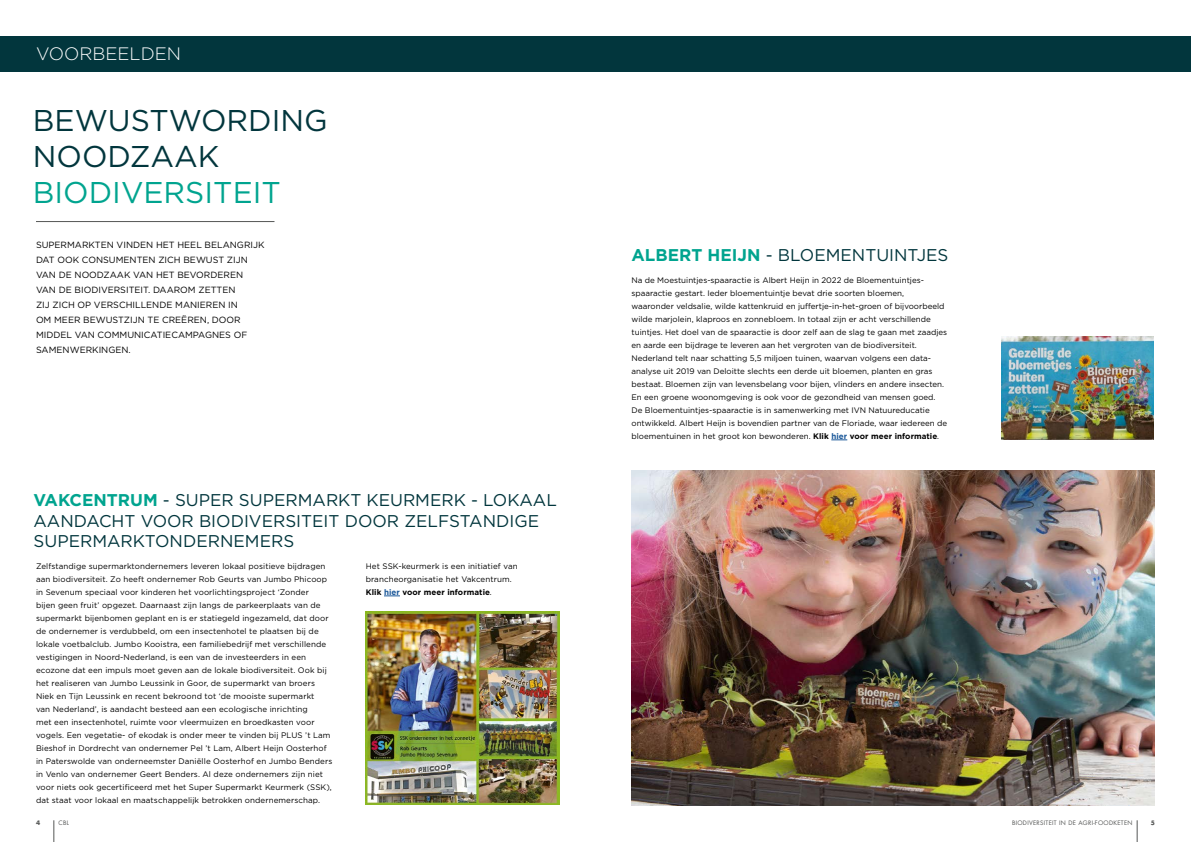
<style>
.page{position:relative;width:1191px;height:842px;background:#fff}
.page>*{position:absolute;margin:0;border:0;box-sizing:border-box;transform-origin:0 0}
.t1{font:30px/36px "Gotham";color:#02363d}
.t2{font:30px "Gotham";color:#00a48f}
.t3{font:300 18px "Gotham";color:#fff}
.t4{font:17px/20.4px "Gotham";color:#02363d}
.t5{font:9px/15px "Gotham";color:#000}
.t6{font:8px/13px "Gotham";letter-spacing:.01em;color:#000}
.t7{font:6px "Futura LT";letter-spacing:.05em;color:#555756}
.t8{font:700 6px "Futura LT";color:#555756}
.s1{font-weight:700;color:#00a48f}
.s2{font-weight:700}
.s3{font-weight:700;color:#1b5899}
.s4{font-style:italic}
</style>
<div class="page">
<svg style="left:54px;top:820px;width:1px;height:22px"></svg>
<svg style="left:1136px;top:820px;width:1px;height:22px"></svg>
<div style="left:0;top:36px;width:595px;height:35px;background:#02363d"></div>
<div style="left:595px;top:36px;width:596px;height:35px;background:#02363d"></div>
<img style="left:631px;top:471px;width:524px;height:335px">
<svg style="left:831px;top:440px;width:16px;height:1px"></svg>
<img style="left:1001px;top:336px;width:152px;height:103px">
<img style="left:366px;top:611px;width:193px;height:194px">
<svg style="left:384px;top:596px;width:16px;height:1px"></svg>
<hr style="left:36px;top:221px;width:238px;height:1px;background:#555756">
<h2 class="t3" style="left:36px;top:42px;width:147px">VOORBEELDEN</h2>
<h1 class="t1" style="left:33px;top:101px;width:296px">BEWUSTWORDING<br>NOODZAAK</h1>
<h1 class="t2" style="left:33px;top:173px;width:250px">BIODIVERSITEIT</h1>
<p class="t5" style="left:36px;top:237px;width:230px">SUPERMARKTEN VINDEN HET HEEL BELANGRIJK DAT OOK CONSUMENTEN ZICH BEWUST ZIJN VAN DE NOODZAAK VAN HET BEVORDEREN VAN DE BIODIVERSITEIT. DAAROM ZETTEN<br>ZIJ ZICH OP VERSCHILLENDE MANIEREN IN<br>OM MEER BEWUSTZIJN TE CREËREN, DOOR MIDDEL VAN COMMUNICATIECAMPAGNES OF SAMENWERKINGEN.</p>
<h3 class="t4" style="left:34px;top:490px;width:525px"><span class="s1">VAKCENTRUM</span> - SUPER SUPERMARKT KEURMERK - LOKAAL<br>AANDACHT VOOR BIODIVERSITEIT DOOR ZELFSTANDIGE<br>SUPERMARKTONDERNEMERS</h3>
<p class="t6" style="left:36px;top:560px;width:298px">Zelfstandige supermarktondernemers leveren lokaal positieve bijdragen aan biodiversiteit. Zo heeft ondernemer Rob Geurts van Jumbo Phicoop in Sevenum speciaal voor kinderen het voorlichtingsproject ‘Zonder<br>bijen geen fruit’ opgezet. Daarnaast zijn langs de parkeerplaats van de supermarkt bijenbomen geplant en is er statiegeld ingezameld, dat door de ondernemer is verdubbeld, om een insectenhotel te plaatsen bij de lokale voetbalclub. Jumbo Kooistra, een familiebedrijf met verschillende vestigingen in Noord-Nederland, is een van de investeerders in een ecozone dat een impuls moet geven aan de lokale biodiversiteit. Ook bij het realiseren van Jumbo Leussink in Goor, de supermarkt van broers Niek en Tijn Leussink en recent bekroond tot ‘de mooiste supermarkt<br>van Nederland’, is aandacht besteed aan een ecologische inrichting<br>met een insectenhotel, ruimte voor vleermuizen en broedkasten voor vogels. Een vegetatie- of ekodak is onder meer te vinden bij PLUS ’t Lam Bieshof in Dordrecht van ondernemer Pel ’t Lam, Albert Heijn Oosterhof in Paterswolde van onderneemster Daniëlle Oosterhof en Jumbo Benders in Venlo van ondernemer Geert Benders. Al deze ondernemers zijn niet voor niets ook gecertificeerd met het Super Supermarkt Keurmerk (SSK), dat staat voor lokaal en maatschappelijk betrokken ondernemerschap.</p>
<p class="t6" style="left:366px;top:560px;width:153px">Het SSK-keurmerk is een initiatief van brancheorganisatie het Vakcentrum.<br><span class="s2">Klik</span> <span class="s3">hier</span> <span class="s2">voor meer informatie</span><span class="s4">.</span></p>
<h3 class="t4" style="left:631px;top:245px;width:318px"><span class="s1">ALBERT HEIJN</span> - BLOEMENTUINTJES</h3>
<p class="t6" style="left:631px;top:274px;width:317px">Na de Moestuintjes-spaaractie is Albert Heijn in 2022 de Bloementuintjes&shy;spaaractie gestart. Ieder bloementuintje bevat drie soorten bloemen, waaronder veldsalie, wilde kattenkruid en juffertje-in-het-groen of bijvoorbeeld wilde marjolein, klaproos en zonnebloem. In totaal zijn er acht verschillende tuintjes. Het doel van de spaaractie is door zelf aan de slag te gaan met zaadjes en aarde een bijdrage te leveren aan het vergroten van de biodiversiteit.<br>Nederland telt naar schatting 5,5 miljoen tuinen, waarvan volgens een data&shy;analyse uit 2019 van Deloitte slechts een derde uit bloemen, planten en gras bestaat. Bloemen zijn van levensbelang voor bijen, vlinders en andere insecten.<br>En een groene woonomgeving is ook voor de gezondheid van mensen goed.<br>De Bloementuintjes-spaaractie is in samenwerking met IVN Natuureducatie ontwikkeld. Albert Heijn is bovendien partner van de Floriade, waar iedereen de bloementuinen in het groot kon bewonderen. <span class="s2">Klik</span> <span class="s3">hier</span> <span class="s2">voor meer informatie</span><span class="s4">.</span></p>
<p class="t8" style="left:36px;top:819px;width:6px">4</p>
<p class="t7" style="left:58px;top:819px;width:12px">CBL</p>
<p class="t7" style="left:1012px;top:819px;width:122px">BIODIVERSITEIT IN DE AGRI-FOODKETEN</p>
<p class="t8" style="left:1150px;top:819px;width:6px">5</p>
</div>
